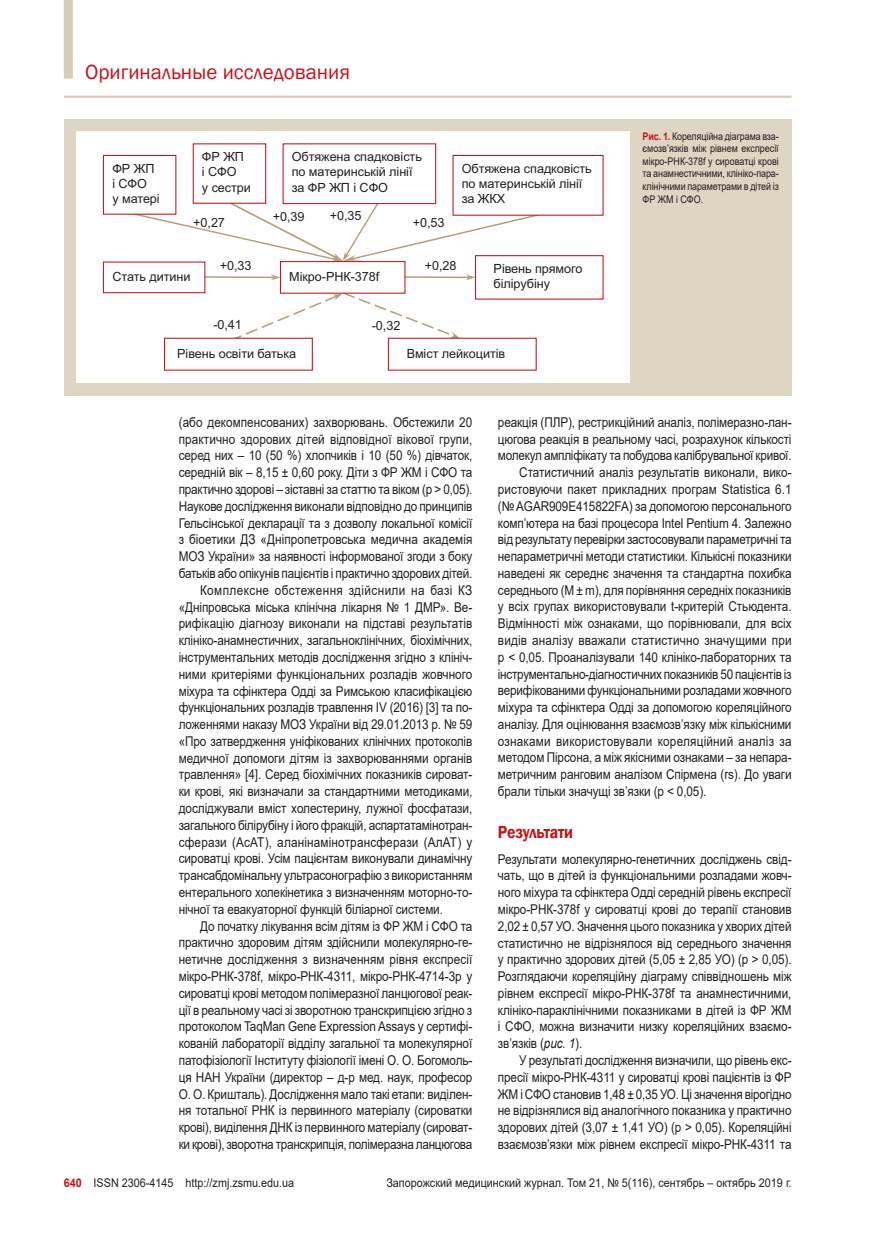
<style>
.page{position:relative;width:881px;height:1234px;background:#fff}
.page>*{position:absolute;margin:0;border:0;box-sizing:border-box;transform-origin:0 0}
.t1{font:21px "Franklin Gothic";color:#c4121a}
.nazva{font:600 18px "Franklin Gothic";letter-spacing:-.01em;color:#c4121a;scale:.87 1}
.tecst{font:13.5px/16.8px "Arial";letter-spacing:-.01em;color:#231f20;text-align:justify;scale:.87 1}
.tecst_1{font:13.5px/16.8px "Arial";letter-spacing:-.02em;color:#231f20;text-align:justify;scale:.87 1}
.t2{font:12.6px/15.1px "Arial";letter-spacing:-.005em;color:#231f20}
.t3{font:12px "Arial";color:#231f20;scale:.9 1}
.примечание{font:10.5px/12.6px "Arial";letter-spacing:-.01em;color:#231f20;text-align:justify;scale:.85 1}
.s1{font-weight:700;color:#c4121a}
.s2{font-style:italic}
</style>
<div class="page">
<hr style="left:64px;top:96px;width:727px;height:2px;background:#d8ccb8">
<div style="left:64px;top:119px;width:727px;height:276px;background:#ded5c3"></div>
<div style="left:77px;top:132px;width:552px;height:251px;background:#fff"></div>
<svg style="left:205px;top:274px;width:75px;height:6px"></svg>
<svg style="left:405px;top:274px;width:70px;height:6px"></svg>
<svg style="left:136px;top:202px;width:401px;height:59px"></svg>
<svg style="left:237px;top:292px;width:222px;height:45px"></svg>
<div style="left:280px;top:261px;width:125px;height:32px;background:#fff;border:1px solid #c4121a"></div>
<div style="left:164px;top:337px;width:149px;height:33px;background:#fff;border:1px solid #c4121a"></div>
<div style="left:103px;top:261px;width:102px;height:32px;background:#fff;border:1px solid #c4121a"></div>
<div style="left:103px;top:155px;width:73px;height:60px;background:#fff;border:1px solid #c4121a"></div>
<div style="left:193px;top:143px;width:73px;height:61px;background:#fff;border:1px solid #c4121a"></div>
<div style="left:282px;top:143px;width:154px;height:61px;background:#fff;border:1px solid #c4121a"></div>
<div style="left:475px;top:255px;width:128px;height:44px;background:#fff;border:1px solid #c4121a"></div>
<div style="left:387px;top:337px;width:149px;height:33px;background:#fff;border:1px solid #c4121a"></div>
<div style="left:452px;top:155px;width:151px;height:61px;background:#fff;border:1px solid #c4121a"></div>
<div style="left:64px;top:0;width:9px;height:79px;background:#d8ccb8"></div>
<h1 class="t1" style="left:85px;top:59px;width:266px">Оригинальные исследования</h1>
<p class="t2" style="left:112px;top:161px;width:49px">ФР ЖП і СФО<br>у матері</p>
<p class="t2" style="left:202px;top:149px;width:50px">ФР ЖП<br>і СФО<br>у сестри</p>
<p class="t2" style="left:193px;top:215px;width:33px">+0,27</p>
<p class="t2" style="left:292px;top:149px;width:132px">Обтяжена спадковість по материнській лінії за ФР ЖП і СФО</p>
<p class="t2" style="left:330px;top:208px;width:33px">+0,35</p>
<p class="t2" style="left:273px;top:209px;width:33px">+0,39</p>
<p class="t2" style="left:413px;top:215px;width:33px">+0,53</p>
<p class="t2" style="left:461px;top:161px;width:132px">Обтяжена спадковість по материнській лінії за ЖКХ</p>
<p class="t2" style="left:112px;top:269px;width:80px">Стать дитини</p>
<p class="t2" style="left:220px;top:257px;width:33px">+0,33</p>
<p class="t2" style="left:289px;top:269px;width:92px">Мікро-РНК-378f</p>
<p class="t2" style="left:424px;top:257px;width:33px">+0,28</p>
<p class="t2" style="left:493px;top:260px;width:90px">Рівень прямого білірубіну</p>
<p class="t2" style="left:213px;top:316px;width:30px">-0,41</p>
<p class="t2" style="left:177px;top:346px;width:120px">Рівень освіти батька</p>
<p class="t2" style="left:371px;top:317px;width:30px">-0,32</p>
<p class="t2" style="left:406px;top:346px;width:100px">Вміст лейкоцитів</p>
<p class="примечание" style="left:642px;top:129px;width:162px"><span class="s1">Рис. 1.</span> Кореляційна діаграма вза&shy;ємозв’язків між рівнем експресії мікро-РНК-378f у сироватці крові та анамнестичними, клініко-пара&shy;клінічними параметрами в дітей із ФР ЖМ і СФО.</p>
<p class="tecst_1" style="left:179px;top:413px;width:339px">(або декомпенсованих) захворювань. Обстежили 20 практично здорових дітей відповідної вікової групи, серед них – 10 (50 %) хлопчиків і 10 (50 %) дівчаток, середній вік – 8,15 ± 0,60 року. Діти з ФР ЖМ і СФО та практично здорові – зіставні за статтю та віком (р &gt; 0,05).<br>Наукове дослідження виконали відповідно до принципів Гельсінської декларації та з дозволу локальної комісії з біоетики ДЗ «Дніпропетровська медична академія МОЗ України» за наявності інформованої згоди з боку батьків або опікунів пацієнтів і практично здорових дітей.</p>
<p class="tecst" style="left:179px;top:581px;width:339px;text-indent:21px">Комплексне обстеження здійснили на базі КЗ «Дніпровська міська клінічна лікарня № 1 ДМР». Ве&shy;рифікацію діагнозу виконали на підставі результатів клініко-анамнестичних, загальноклінічних, біохімічних, інструментальних методів дослідження згідно з клініч&shy;ними критеріями функціональних розладів жовчного міхура та сфінктера Одді за Римською класифікацією функціональних розладів травлення IV (2016) [3] та по&shy;ложеннями наказу МОЗ України від 29.01.2013 р. № 59 «Про затвердження уніфікованих клінічних протоколів медичної допомоги дітям із захворюваннями органів травлення» [4]. Серед біохімічних показників сироват&shy;ки крові, які визначали за стандартними методиками, досліджували вміст холестерину, лужної фосфатази, загального білірубіну і його фракцій, аспартатамінотран&shy;сферази (АсАТ), аланінамінотрансферази (АлАТ) у сироватці крові. Усім пацієнтам виконували динамічну трансабдомінальну ультрасонографію з використанням ентерального холекінетика з визначенням моторно-то&shy;нічної та евакуаторної функцій біліарної системи.</p>
<p class="tecst" style="left:179px;top:917px;width:339px;text-indent:21px">До початку лікування всім дітям із ФР ЖМ і СФО та практично здоровим дітям здійснили молекулярно-ге&shy;нетичне дослідження з визначенням рівня експресії мікро-РНК-378f, мікро-РНК-4311, мікро-РНК-4714-3p у сироватці крові методом полімеразної ланцюгової реак&shy;ції в реальному часі зі зворотною транскрипцією згідно з протоколом TaqMan Gene Expression Assays у сертифі&shy;кованій лабораторії відділу загальної та молекулярної патофізіології Інституту фізіології імені О. О. Богомоль&shy;ця НАН України (директор – д-р мед. наук, професор О. О. Кришталь). Дослідження мало такі етапи: виділен&shy;ня тотальної РНК із первинного матеріалу (сироватки крові), виділення ДНК із первинного матеріалу (сироват&shy;ки крові), зворотна транскрипція, полімеразна ланцюгова</p>
<p class="tecst" style="left:497px;top:413px;width:339px">реакція (ПЛР), рестрикційний аналіз, полімеразно-лан&shy;цюгова реакція в реальному часі, розрахунок кількості молекул ампліфікату та побудова калібрувальної кривої.</p>
<p class="tecst" style="left:497px;top:464px;width:339px;text-indent:21px">Статистичний аналіз результатів виконали, вико&shy;ристовуючи пакет прикладних програм Statistica 6.1 (№ AGAR909E415822FA) за допомогою персонального комп’ютера на базі процесора Intel Pentium 4. Залежно від результату перевірки застосовували параметричні та непараметричні методи статистики. Кількісні показники наведені як середнє значення та стандартна похибка середнього (М ± m), для порівняння середніх показників у всіх групах використовували t-критерій Стьюдента.<br>Відмінності між ознаками, що порівнювали, для всіх видів аналізу вважали статистично значущими при р &lt; 0,05. Проаналізували 140 клініко-лабораторних та інструментально-діагностичних показників 50 пацієнтів із верифікованими функціональними розладами жовчного міхура та сфінктера Одді за допомогою кореляційного аналізу. Для оцінювання взаємозв’язку між кількісними ознаками використовували кореляційний аналіз за методом Пірсона, а між якісними ознаками – за непара&shy;метричним ранговим аналізом Спірмена (rs). До уваги брали тільки значущі зв’язки (р &lt; 0,05).</p>
<p class="nazva" style="left:497px;top:821px;width:88px">Результати</p>
<p class="tecst_1" style="left:497px;top:850px;width:339px">Результати молекулярно-генетичних досліджень свід&shy;чать, що в дітей із функціональними розладами жовч&shy;ного міхура та сфінктера Одді середній рівень експресії мікро-РНК-378f у сироватці крові до терапії становив 2,02 ± 0,57 УО. Значення цього показника у хворих дітей статистично не відрізнялося від середнього значення у практично здорових дітей (5,05 ± 2,85 УО) (р &gt; 0,05).<br>Розглядаючи кореляційну діаграму співвідношень між рівнем експресії мікро-РНК-378f та анамнестичними, клініко-параклінічними показниками в дітей із ФР ЖМ і СФО, можна визначити низку кореляційних взаємо&shy;зв’язків (<span class="s2">рис. 1</span>).</p>
<p class="tecst" style="left:497px;top:1051px;width:339px;text-indent:21px">У результаті дослідження визначили, що рівень екс&shy;пресії мікро-РНК-4311 у сироватці крові пацієнтів із ФР ЖМ і СФО становив 1,48 ± 0,35 УО. Ці значення вірогідно не відрізнялися від аналогічного показника у практично здорових дітей (3,07 ± 1,41 УО) (р &gt; 0,05). Кореляційні взаємозв’язки між рівнем експресії мікро-РНК-4311 та</p>
<p class="t3" style="left:64px;top:1174px;width:257px"><span class="s1">640</span> ISSN 2306-4145 http://zmj.zsmu.edu.ua</p>
<p class="t3" style="left:386px;top:1174px;width:451px">Запорожский медицинский журнал. Том 21, № 5(116), сентябрь – октябрь 2019 г.</p>
</div>
